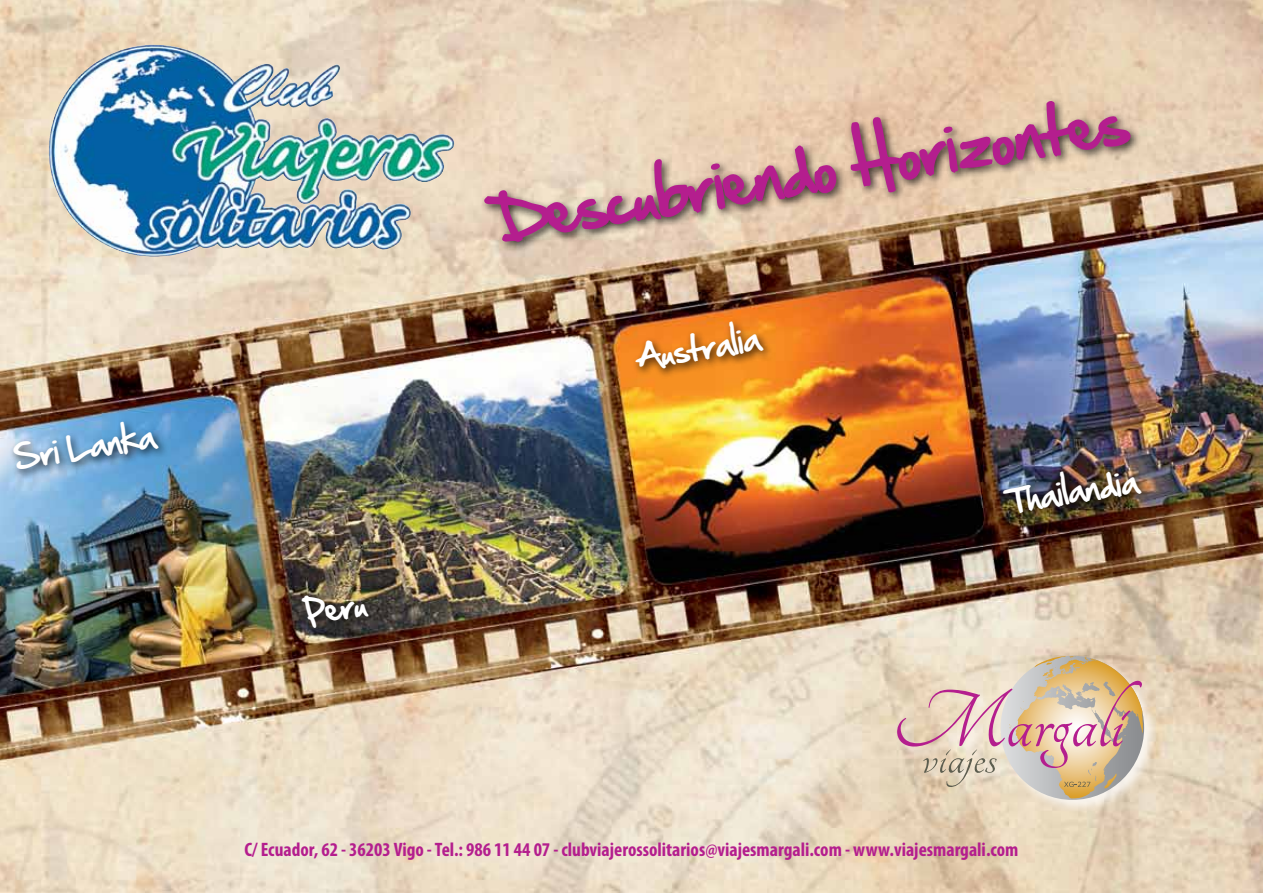
<style>
.page{position:relative;width:1263px;height:893px;background:#fff}
.page>*{position:absolute;margin:0;border:0;box-sizing:border-box;transform-origin:0 0}
.t1{font:58.5px "Hand Of Sean";color:#b41e8e}
.t2{font:30px "Hand Of Sean";color:#fff}
.t3{font:700 condensed 19.5px "Myriad Pro";color:#b41e8e}
</style>
<div class="page">
<img style="left:0;top:0;width:1263px;height:893px">
<img style="left:49px;top:45px;width:100px;height:142px">
<div style="left:479px;top:96px;width:662px;height:156px;background:#000;opacity:.75"></div>
<div style="left:998px;top:466px;width:153px;height:56px;background:#000;opacity:.75"></div>
<div style="left:8px;top:417px;width:161px;height:63px;background:#000;opacity:.75"></div>
<div style="left:296px;top:590px;width:81px;height:47px;background:#000;opacity:.75"></div>
<div style="left:630px;top:316px;width:143px;height:62px;background:#000;opacity:.75"></div>
<div style="left:894px;top:653px;width:263px;height:160px;background:#fff;opacity:.75"></div>
<svg style="left:1000px;top:656px;width:144px;height:144px;background:#cdb27f"></svg>
<svg style="left:1034px;top:656px;width:63px;height:11px"></svg>
<svg style="left:893px;top:678px;width:250px;height:109px;background:#dac0af"></svg>
<h2 class="t2" style="left:11px;top:431px;width:143px;rotate:-9deg">Sri Lanka</h2>
<h1 class="t1" style="left:487px;top:167px;width:640px;rotate:-9deg">Descubriendo Horizontes</h1>
<h2 class="t2" style="left:301px;top:586px;width:63px;rotate:-9deg">Peru</h2>
<h2 class="t2" style="left:633px;top:331px;width:125px;rotate:-9deg">Australia</h2>
<h2 class="t2" style="left:1004px;top:474px;width:132px;rotate:-9deg">Thailandia</h2>
<p class="t3" style="left:244px;top:837px;width:775px">C/ Ecuador, 62 - 36203 Vigo - Tel.: 986 11 44 07 - clubviajerossolitarios@viajesmargali.com - www.viajesmargali.com</p>
</div>
